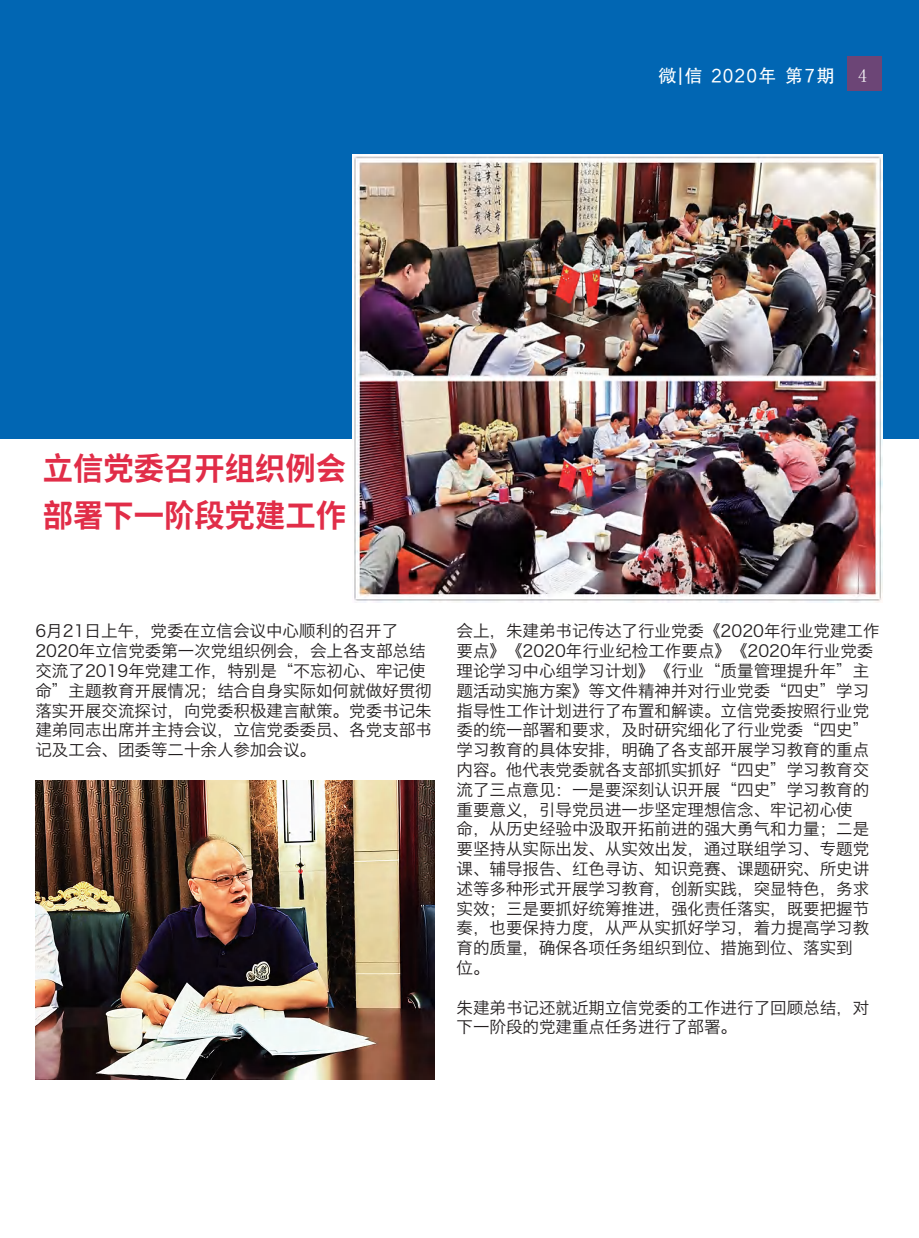
<style>
.page{position:relative;width:919px;height:1238px;background:#fff}
.page>*{position:absolute;margin:0;border:0;box-sizing:border-box;transform-origin:0 0}
.t1{font:700 31.5px/47.5px "Source Han Sans HWSC";color:#e12d48;scale:.96 1}
.t2{font:18px "FZHTK GBK1 0";letter-spacing:.1em;color:#fff}
.t3{font:18px "Ping Fang SC Medium";color:#fff}
.t4{font:16.5px/19.8px "Hiragino Sans GB W3";color:#231f20}
</style>
<div class="page">
<div style="left:0;top:0;width:918px;height:439px;background:#0166b3"></div>
<div style="left:847px;top:56px;width:34px;height:35px;background:#6c4576"></div>
<img style="left:352px;top:155px;width:529px;height:447px">
<img style="left:35px;top:780px;width:400px;height:299px">
<h1 class="t1" style="left:43px;top:445px;width:317px">立信党委召开组织例会部署下一阶段党建工作</h1>
<p class="t2" style="left:658px;top:66px;width:178px">微|信 2020年 第7期</p>
<p class="t3" style="left:858px;top:66px;width:10px">4</p>
<p class="t4" style="left:35px;top:621px;width:397px">6月21日上午，党委在立信会议中心顺利的召开了<br>2020年立信党委第一次党组织例会，会上各支部总结交流了2019年党建工作，特别是“不忘初心、牢记使命”主题教育开展情况；结合自身实际如何就做好贯彻落实开展交流探讨，向党委积极建言献策。党委书记朱建弟同志出席并主持会议，立信党委委员、各党支部书记及工会、团委等二十余人参加会议。</p>
<p class="t4" style="left:456px;top:621px;width:424px">会上，朱建弟书记传达了行业党委《2020年行业党建工作要点》《2020年行业纪检工作要点》《2020年行业党委理论学习中心组学习计划》《行业“质量管理提升年”主题活动实施方案》等文件精神并对行业党委“四史”学习指导性工作计划进行了布置和解读。立信党委按照行业党委的统一部署和要求，及时研究细化了行业党委“四史”学习教育的具体安排，明确了各支部开展学习教育的重点内容。他代表党委就各支部抓实抓好“四史”学习教育交流了三点意见：一是要深刻认识开展“四史”学习教育的重要意义，引导党员进一步坚定理想信念、牢记初心使<br>命，从历史经验中汲取开拓前进的强大勇气和力量；二是要坚持从实际出发、从实效出发，通过联组学习、专题党课、辅导报告、红色寻访、知识竞赛、课题研究、所史讲述等多种形式开展学习教育，创新实践，突显特色，务求实效；三是要抓好统筹推进，强化责任落实，既要把握节奏，也要保持力度，从严从实抓好学习，着力提高学习教育的质量，确保各项任务组织到位、措施到位、落实到<br>位。</p>
<p class="t4" style="left:456px;top:997px;width:414px">朱建弟书记还就近期立信党委的工作进行了回顾总结，对下一阶段的党建重点任务进行了部署。</p>
</div>
